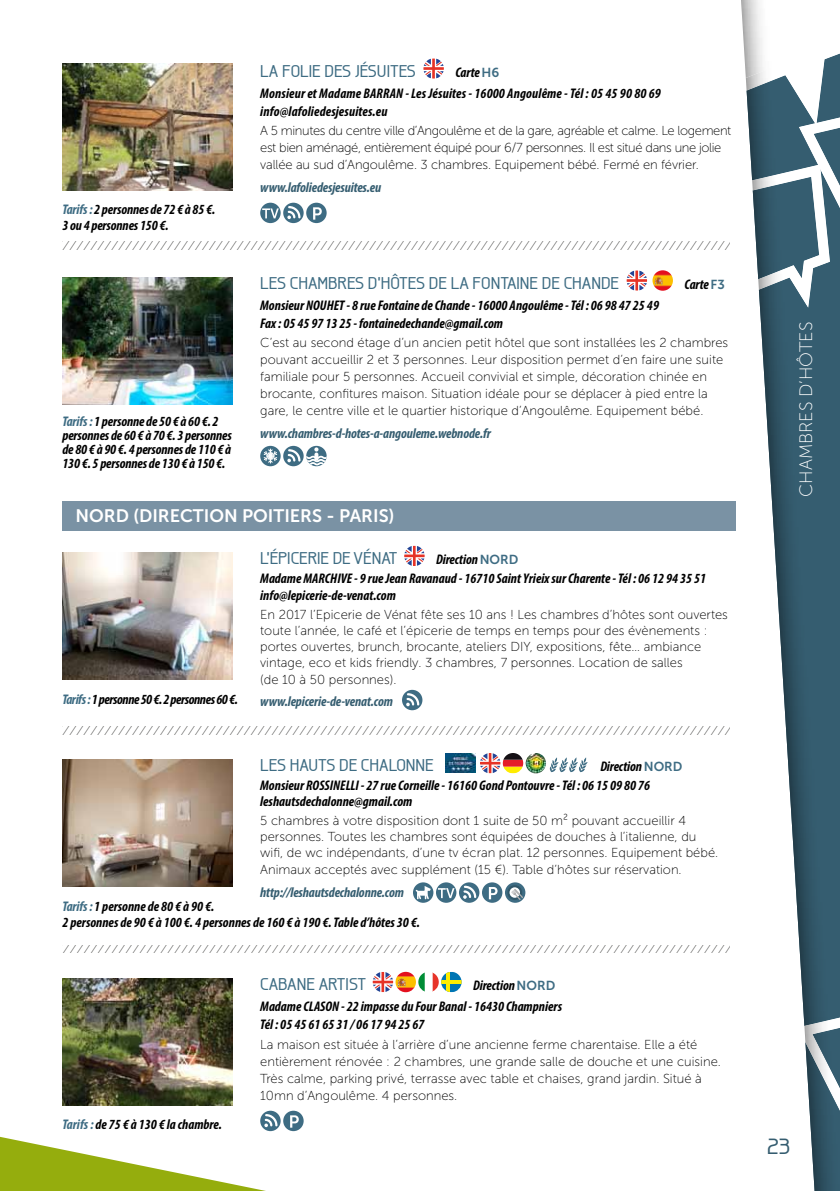
<style>
.page{position:relative;width:840px;height:1191px;background:#fff}
.page>*{position:absolute;margin:0;border:0;box-sizing:border-box;transform-origin:0 0}
.t1{font:500 22px "Galette";color:#355d70}
.t2{font:18px "Museo Sans 700";color:#fff}
.t3{font:18px "Museo Sans 100";color:#fff}
.t4{font:500 17px "Galette";color:#3e6c83}
.t5{font:italic 700 condensed 14px/14px "Myriad Pro";color:#000}
.t6{font:italic 700 condensed 14px "Myriad Pro";letter-spacing:-.01em;color:#355d70}
.t7{font:italic 700 condensed 14px "Myriad Pro";letter-spacing:-.03em;color:#000}
.t8{font:13px/17px "Museo Sans 100";color:#000}
.t9{font:13px/17px "Museo Sans 100";letter-spacing:-.03em;color:#000}
.s1{color:#3e6c83}
.s2{font-family:"Museo Sans 700";font-weight:400;font-style:normal;font-stretch:normal;font-size:13px;color:#3e6c83}
</style>
<div class="page">
<svg style="left:0;top:1136px;width:266px;height:55px"></svg>
<img style="left:62px;top:308px;width:170px;height:97px">
<img style="left:62px;top:552px;width:170px;height:127px">
<img style="left:62px;top:759px;width:170px;height:128px">
<img style="left:62px;top:978px;width:170px;height:127px">
<img style="left:760px;top:308px;width:79px;height:709px">
<img style="left:809px;top:1110px;width:30px;height:81px">
<img style="left:803px;top:1017px;width:36px;height:93px">
<svg style="left:404px;top:545px;width:20px;height:21px"></svg>
<div style="left:402px;top:690px;width:20px;height:20px;background:#3e6c83;border-radius:50%"></div>
<svg style="left:405px;top:692px;width:15px;height:14px"></svg>
<img style="left:445px;top:754px;width:30px;height:18px">
<svg style="left:480px;top:753px;width:43px;height:20px"></svg>
<img style="left:525px;top:753px;width:20px;height:20px">
<svg style="left:549px;top:757px;width:38px;height:15px"></svg>
<svg style="left:413px;top:882px;width:20px;height:20px"></svg>
<svg style="left:415px;top:886px;width:15px;height:13px"></svg>
<div style="left:436px;top:882px;width:20px;height:20px;background:#3e6c83;border-radius:50%"></div>
<svg style="left:437px;top:888px;width:17px;height:10px"></svg>
<svg style="left:458px;top:882px;width:21px;height:20px"></svg>
<svg style="left:462px;top:884px;width:15px;height:15px"></svg>
<div style="left:481px;top:882px;width:21px;height:20px;background:#3e6c83;border-radius:50%"></div>
<svg style="left:488px;top:887px;width:9px;height:12px"></svg>
<svg style="left:504px;top:882px;width:21px;height:20px"></svg>
<div style="left:507px;top:885px;width:15px;height:15px;background:#32586a;border-radius:50%"></div>
<svg style="left:509px;top:887px;width:10px;height:10px"></svg>
<svg style="left:511px;top:888px;width:11px;height:12px"></svg>
<svg style="left:372px;top:972px;width:21px;height:20px"></svg>
<img style="left:395px;top:971px;width:21px;height:21px;border-radius:10px">
<svg style="left:418px;top:972px;width:43px;height:20px"></svg>
<hr style="left:446px;top:971px;width:3px;height:21px;background:#ffed00">
<hr style="left:441px;top:980px;width:20px;height:3px;background:#ffed00">
<div style="left:260px;top:1110px;width:20px;height:21px;background:#3e6c83;border-radius:50%"></div>
<svg style="left:263px;top:1112px;width:15px;height:15px"></svg>
<div style="left:283px;top:1110px;width:20px;height:21px;background:#3e6c83;border-radius:50%"></div>
<svg style="left:290px;top:1115px;width:8px;height:12px"></svg>
<svg style="left:63px;top:727px;width:666px;height:7px"></svg>
<svg style="left:63px;top:945px;width:666px;height:8px"></svg>
<div style="left:260px;top:446px;width:20px;height:20px;background:#3e6c83;border-radius:50%"></div>
<svg style="left:263px;top:448px;width:15px;height:16px"></svg>
<svg style="left:283px;top:446px;width:20px;height:20px"></svg>
<svg style="left:286px;top:447px;width:40px;height:19px"></svg>
<div style="left:62px;top:501px;width:673px;height:30px;background:#7a92a4"></div>
<svg style="left:62px;top:0;width:777px;height:308px"></svg>
<p class="t5" style="left:62px;top:201px;width:154px;line-height:16px"><span class="s1">Tarifs :</span> 2 personnes de 72 € à 85 €.<br>3 ou 4 personnes 150 €.</p>
<p class="t5" style="left:62px;top:414px;width:171px"><span class="s1">Tarifs :</span> 1 personne de 50 € à 60 €. 2 personnes de 60 € à 70 €. 3 personnes de 80 € à 90 €. 4 personnes de 110 € à<br>130 €. 5 personnes de 130 € à 150 €.</p>
<h3 class="t4" style="left:260px;top:60px;width:157px">LA FOLIE DES JÉSUITES</h3>
<p class="t5" style="left:260px;top:61px;width:402px;line-height:20.8px;text-indent:195px">Carte <span class="s2">H6<br></span>Monsieur et Madame BARRAN - Les Jésuites - 16000 Angoulême - Tél : 05 45 90 80 69</p>
<p class="t5" style="left:260px;top:104px;width:129px">info@lafoliedesjesuites.eu</p>
<p class="t9" style="left:260px;top:123px;width:472px">A 5 minutes du centre ville d’Angoulême et de la gare, agréable et calme. Le logement est bien aménagé, entièrement équipé pour 6/7 personnes. Il est situé dans une jolie vallée au sud d’Angoulême. 3 chambres. Equipement bébé. Fermé en février.</p>
<p class="t6" style="left:260px;top:178px;width:122px">www.lafoliedesjesuites.eu</p>
<h3 class="t4" style="left:260px;top:272px;width:360px">LES CHAMBRES D’HÔTES DE LA FONTAINE DE CHANDE</h3>
<p class="t5" style="left:684px;top:277px;width:42px">Carte <span class="s2">F3</span></p>
<p class="t5" style="left:260px;top:296px;width:400px;line-height:18px">Monsieur NOUHET - 8 rue Fontaine de Chande - 16000 Angoulême - Tél : 06 98 47 25 49<br>Fax : 05 45 97 13 25 - fontainedechande@gmail.com</p>
<p class="t8" style="left:260px;top:334px;width:469px">C’est au second étage d’un ancien petit hôtel que sont installées les 2 chambres pouvant accueillir 2 et 3 personnes. Leur disposition permet d’en faire une suite familiale pour 5 personnes. Accueil convivial et simple, décoration chinée en brocante, confitures maison. Situation idéale pour se déplacer à pied entre la gare, le centre ville et le quartier historique d’Angoulême. Equipement bébé.</p>
<p class="t6" style="left:260px;top:424px;width:232px">www.chambres-d-hotes-a-angouleme.webnode.fr</p>
<h2 class="t2" style="left:75px;top:506px;width:320px">NORD (DIRECTION POITIERS - PARIS)</h2>
<p class="t7" style="left:62px;top:690px;width:177px"><span class="s1">Tarifs :</span> 1 personne 50 €. 2 personnes 60 €.</p>
<h3 class="t4" style="left:260px;top:548px;width:139px">L’ÉPICERIE DE VÉNAT</h3>
<p class="t5" style="left:260px;top:550px;width:447px;line-height:18.8px;text-indent:176px">Direction <span class="s2">NORD<br></span>Madame MARCHIVE - 9 rue Jean Ravanaud - 16710 Saint Yrieix sur Charente - Tél : 06 12 94 35 51</p>
<p class="t5" style="left:260px;top:588px;width:137px">info@lepicerie-de-venat.com</p>
<p class="t8" style="left:260px;top:606px;width:469px;line-height:16.2px">En 2017 l’Epicerie de Vénat fête ses 10 ans ! Les chambres d’hôtes sont ouvertes toute l’année, le café et l’épicerie de temps en temps pour des évènements : portes ouvertes, brunch, brocante, ateliers DIY, expositions, fête… ambiance vintage, eco et kids friendly. 3 chambres, 7 personnes. Location de salles<br>(de 10 à 50 personnes).</p>
<p class="t6" style="left:260px;top:693px;width:134px">www.lepicerie-de-venat.com</p>
<h3 class="t4" style="left:260px;top:755px;width:175px">LES HAUTS DE CHALONNE</h3>
<p class="t5" style="left:260px;top:757px;width:423px;line-height:18.8px;text-indent:340px">Direction <span class="s2">NORD<br></span>Monsieur ROSSINELLI - 27 rue Corneille - 16160 Gond Pontouvre - Tél : 06 15 09 80 76</p>
<p class="t5" style="left:260px;top:794px;width:153px">leshautsdechalonne@gmail.com</p>
<p class="t8" style="left:260px;top:812px;width:459px;line-height:16.4px">5 chambres à votre disposition dont 1 suite de 50 m² pouvant accueillir 4 personnes. Toutes les chambres sont équipées de douches à l’italienne, du wifi, de wc indépendants, d’une tv écran plat. 12 personnes. Equipement bébé.<br>Animaux acceptés avec supplément (15 €). Table d’hôtes sur réservation.</p>
<p class="t6" style="left:260px;top:883px;width:145px">http://leshautsdechalonne.com</p>
<p class="t5" style="left:62px;top:898px;width:359px;line-height:16px"><span class="s1">Tarifs :</span> 1 personne de 80 € à 90 €.<br>2 personnes de 90 € à 100 €. 4 personnes de 160 € à 190 €. Table d’hôtes 30 €.</p>
<p class="t5" style="left:62px;top:1116px;width:161px"><span class="s1">Tarifs :</span> de 75 € à 130 € la chambre.</p>
<h3 class="t4" style="left:260px;top:974px;width:107px">CABANE ARTIST</h3>
<p class="t5" style="left:260px;top:975px;width:303px;line-height:20.8px;text-indent:213px">Direction <span class="s2">NORD<br></span>Madame CLASON - 22 impasse du Four Banal - 16430 Champniers</p>
<p class="t5" style="left:260px;top:1017px;width:165px">Tél : 05 45 61 65 31 / 06 17 94 25 67</p>
<p class="t8" style="left:260px;top:1036px;width:462px">La maison est située à l’arrière d’une ancienne ferme charentaise. Elle a été entièrement rénovée : 2 chambres, une grande salle de douche et une cuisine.<br>Très calme, parking privé, terrasse avec table et chaises, grand jardin. Situé à 10mn d’Angoulême. 4 personnes.</p>
<h2 class="t3" style="left:795px;top:497px;width:177px;rotate:-90deg">CHAMBRES D’HÔTES</h2>
<h1 class="t1" style="left:766px;top:1132px;width:25px">23</h1>
</div>
